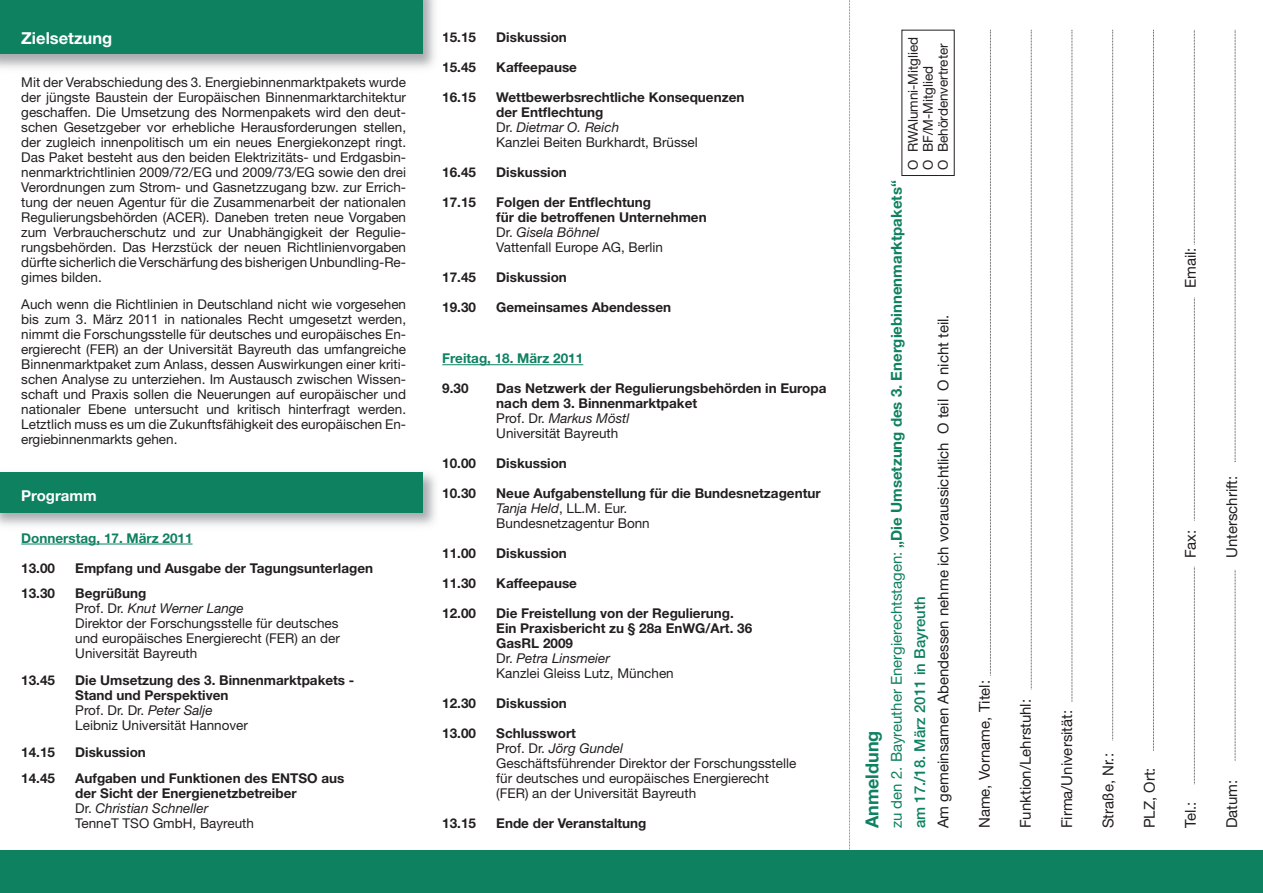
<style>
.page{position:relative;width:1263px;height:893px;background:#fff}
.page>*{position:absolute;margin:0;border:0;box-sizing:border-box;transform-origin:0 0}
.t1{font:700 18px "Helvetica Neue";color:#0e8161}
.t2{font:700 16.5px "Helvetica Neue";color:#fff}
.t3{font:15px "Helvetica Neue";color:#231f20}
.t4{font:700 15px/23.2px "Helvetica Neue";color:#0e8161}
.t5{font:700 15px "Helvetica Neue";color:#fff}
.t6{font:13.5px/15px "Helvetica Neue";color:#231f20}
.t7{font:700 13.5px/15px "Helvetica Neue";color:#231f20}
.t8{font:700 13.5px "Helvetica Neue";color:#0e8161}
.s1{font-weight:700}
.s2{font-style:italic}
.s3{font-weight:400}
.s4{font-weight:400;font-style:italic}
.s5{font-weight:500}
</style>
<div class="page">
<svg style="left:849px;top:0;width:1px;height:850px"></svg>
<div style="left:0;top:850px;width:1263px;height:43px;background:#0e8161"></div>
<hr style="left:442px;top:364px;width:141px;height:1px;background:#0e8161">
<svg style="left:990px;top:30px;width:1px;height:646px"></svg>
<svg style="left:1031px;top:30px;width:1px;height:660px"></svg>
<svg style="left:1071px;top:30px;width:1px;height:672px"></svg>
<svg style="left:1112px;top:30px;width:1px;height:711px"></svg>
<svg style="left:1153px;top:30px;width:1px;height:721px"></svg>
<svg style="left:1194px;top:567px;width:1px;height:217px"></svg>
<svg style="left:1194px;top:298px;width:1px;height:223px"></svg>
<svg style="left:1194px;top:30px;width:1px;height:215px"></svg>
<svg style="left:1235px;top:570px;width:1px;height:191px"></svg>
<svg style="left:1235px;top:30px;width:1px;height:432px"></svg>
<img style="left:0;top:0;width:435px;height:68px">
<div style="left:0;top:0;width:423px;height:54px;background:#0e8161"></div>
<div style="left:0;top:472px;width:423px;height:41px;background:#0e8161"></div>
<hr style="left:21px;top:544px;width:172px;height:1px;background:#0e8161">
<p class="t2" style="left:21px;top:32px;width:93px">Zielsetzung</p>
<p class="t6" style="left:21px;top:76px;width:386px;text-align:justify">Mit der Verabschiedung des 3. Energiebinnenmarktpakets wurde der jüngste Baustein der Europäischen Binnenmarktarchitektur geschaffen. Die Umsetzung des Normenpakets wird den deut&shy;schen Gesetzgeber vor erhebliche Herausforderungen stellen, der zugleich innenpolitisch um ein neues Energiekonzept ringt.<br>Das Paket besteht aus den beiden Elektrizitäts- und Erdgasbin&shy;nenmarktrichtlinien 2009/72/EG und 2009/73/EG sowie den drei Verordnungen zum Strom- und Gasnetzzugang bzw. zur Errich&shy;tung der neuen Agentur für die Zusammenarbeit der nationalen Regulierungsbehörden (ACER). Daneben treten neue Vorgaben zum Verbraucherschutz und zur Unabhängigkeit der Regulie&shy;rungsbehörden. Das Herzstück der neuen Richtlinienvorgaben dürfte sicherlich die Verschärfung des bisherigen Unbundling-Re&shy;gimes bilden.</p>
<p class="t6" style="left:21px;top:298px;width:386px;text-align:justify">Auch wenn die Richtlinien in Deutschland nicht wie vorgesehen bis zum 3. März 2011 in nationales Recht umgesetzt werden, nimmt die Forschungsstelle für deutsches und europäisches En&shy;ergierecht (FER) an der Universität Bayreuth das umfangreiche Binnenmarktpaket zum Anlass, dessen Auswirkungen einer kriti&shy;schen Analyse zu unterziehen. Im Austausch zwischen Wissen&shy;schaft und Praxis sollen die Neuerungen auf europäischer und nationaler Ebene untersucht und kritisch hinterfragt werden.<br>Letztlich muss es um die Zukunftsfähigkeit des europäischen En&shy;ergiebinnenmarkts gehen.</p>
<p class="t5" style="left:21px;top:490px;width:77px">Programm</p>
<p class="t8" style="left:21px;top:533px;width:173px">Donnerstag, 17. März 2011</p>
<p class="t7" style="left:21px;top:562px;width:35px">13.00</p>
<p class="t7" style="left:75px;top:562px;width:299px">Empfang und Ausgabe der Tagungsunterlagen</p>
<p class="t7" style="left:21px;top:587px;width:35px">13.30</p>
<p class="t6" style="left:75px;top:587px;width:266px"><span class="s1">Begrüßung<br></span>Prof. Dr. <span class="s2">Knut Werner Lange<br></span>Direktor der Forschungsstelle für deutsches und europäisches Energierecht (FER) an der<br>Universität Bayreuth</p>
<p class="t7" style="left:21px;top:674px;width:35px">13.45</p>
<p class="t7" style="left:75px;top:674px;width:281px">Die Umsetzung des 3. Binnenmarktpakets -<br>Stand und Perspektiven<br><span class="s3">Prof. Dr. Dr.</span> <span class="s4">Peter Salje<br></span><span class="s3">Leibniz Universität Hannover</span></p>
<p class="t7" style="left:21px;top:746px;width:35px">14.15</p>
<p class="t7" style="left:75px;top:746px;width:72px">Diskussion</p>
<p class="t7" style="left:21px;top:772px;width:35px">14.45</p>
<p class="t7" style="left:75px;top:772px;width:271px">Aufgaben und Funktionen des ENTSO aus der Sicht der Energienetzbetreiber<br><span class="s3">Dr.</span> <span class="s4">Christian Schneller<br></span><span class="s3">TenneT TSO GmbH, Bayreuth</span></p>
<p class="t7" style="left:442px;top:31px;width:35px">15.15</p>
<p class="t7" style="left:496px;top:31px;width:72px">Diskussion</p>
<p class="t7" style="left:442px;top:61px;width:35px">15.45</p>
<p class="t7" style="left:496px;top:61px;width:82px">Kaffeepause</p>
<p class="t7" style="left:442px;top:91px;width:35px">16.15</p>
<p class="t7" style="left:496px;top:91px;width:250px">Wettbewerbsrechtliche Konsequenzen der Entflechtung<br><span class="s3">Dr.</span> <span class="s4">Dietmar O. Reich<br></span><span class="s3">Kanzlei Beiten Burkhardt, Brüssel</span></p>
<p class="t7" style="left:442px;top:166px;width:35px">16.45</p>
<p class="t7" style="left:496px;top:166px;width:72px">Diskussion</p>
<p class="t7" style="left:442px;top:196px;width:35px">17.15</p>
<p class="t7" style="left:496px;top:196px;width:212px">Folgen der Entflechtung<br>für die betroffenen Unternehmen<br><span class="s3">Dr.</span> <span class="s4">Gisela Böhnel<br></span><span class="s3">Vattenfall Europe AG, Berlin</span></p>
<p class="t7" style="left:442px;top:271px;width:35px">17.45</p>
<p class="t7" style="left:496px;top:271px;width:72px">Diskussion</p>
<p class="t7" style="left:442px;top:301px;width:35px">19.30</p>
<p class="t7" style="left:496px;top:301px;width:176px">Gemeinsames Abendessen</p>
<p class="t8" style="left:442px;top:354px;width:143px">Freitag, 18. März 2011</p>
<p class="t7" style="left:442px;top:382px;width:28px">9.30</p>
<p class="t7" style="left:496px;top:382px;width:332px">Das Netzwerk der Regulierungsbehörden in Europa nach dem 3. Binnenmarktpaket<br><span class="s3">Prof. Dr.</span> <span class="s4">Markus Möstl<br></span><span class="s3">Universität Bayreuth</span></p>
<p class="t7" style="left:442px;top:457px;width:35px">10.00</p>
<p class="t7" style="left:496px;top:457px;width:72px">Diskussion</p>
<p class="t7" style="left:442px;top:487px;width:35px">10.30</p>
<p class="t7" style="left:496px;top:487px;width:326px">Neue Aufgabenstellung für die Bundesnetzagentur<br><span class="s4">Tanja Held</span><span class="s3">, LL.M. Eur.<br>Bundesnetzagentur Bonn</span></p>
<p class="t7" style="left:442px;top:547px;width:35px">11.00</p>
<p class="t7" style="left:496px;top:547px;width:72px">Diskussion</p>
<p class="t7" style="left:442px;top:577px;width:35px">11.30</p>
<p class="t7" style="left:496px;top:577px;width:82px">Kaffeepause</p>
<p class="t7" style="left:442px;top:607px;width:35px">12.00</p>
<p class="t7" style="left:496px;top:607px;width:257px">Die Freistellung von der Regulierung.<br>Ein Praxisbericht zu § 28a EnWG/Art. 36<br>GasRL 2009<br><span class="s3">Dr.</span> <span class="s4">Petra Linsmeier<br></span><span class="s3">Kanzlei Gleiss Lutz, München</span></p>
<p class="t7" style="left:442px;top:697px;width:35px">12.30</p>
<p class="t7" style="left:496px;top:697px;width:72px">Diskussion</p>
<p class="t7" style="left:442px;top:727px;width:35px">13.00</p>
<p class="t6" style="left:496px;top:727px;width:301px"><span class="s1">Schlusswort<br></span>Prof. Dr. <span class="s2">Jörg Gundel<br></span>Geschäftsführender Direktor der Forschungsstelle für deutsches und europäisches Energierecht (FER) an der Universität Bayreuth</p>
<p class="t7" style="left:442px;top:817px;width:35px">13.15</p>
<p class="t7" style="left:496px;top:817px;width:152px">Ende der Veranstaltung</p>
<h1 class="t1" style="left:866px;top:828px;width:99px;rotate:-90deg">Anmeldung</h1>
<p class="t6" style="left:907px;top:170px;width:135px;rotate:-90deg">O RWAlumni-Mitglied<br>O BF/M-Mitglied<br>O Behördenvertreter</p>
<p class="t4" style="left:886px;top:828px;width:649px;rotate:-90deg"><span class="s3">zu den 2. Bayreuther Energierechtstagen:</span> „Die Umsetzung des 3. Energiebinnenmarktpakets“ <span class="s5">am 17./18. März 2011 in Bayreuth</span></p>
<p class="t3" style="left:938px;top:828px;width:515px;rotate:-90deg">Am gemeinsamen Abendessen nehme ich voraussichtlich O teil O nicht teil.</p>
<p class="t3" style="left:979px;top:828px;width:150px;rotate:-90deg">Name, Vorname, Titel:</p>
<p class="t3" style="left:1020px;top:828px;width:131px;rotate:-90deg">Funktion/Lehrstuhl:</p>
<p class="t3" style="left:1061px;top:828px;width:120px;rotate:-90deg">Firma/Universität:</p>
<p class="t3" style="left:1185px;top:288px;width:42px;rotate:-90deg">Email:</p>
<p class="t3" style="left:1185px;top:558px;width:30px;rotate:-90deg">Fax:</p>
<p class="t3" style="left:1103px;top:828px;width:76px;rotate:-90deg">Straße, Nr.:</p>
<p class="t3" style="left:1144px;top:828px;width:62px;rotate:-90deg">PLZ, Ort:</p>
<p class="t3" style="left:1185px;top:828px;width:28px;rotate:-90deg">Tel.:</p>
<p class="t3" style="left:1226px;top:558px;width:84px;rotate:-90deg">Unterschrift:</p>
<p class="t3" style="left:1226px;top:828px;width:50px;rotate:-90deg">Datum:</p>
</div>
